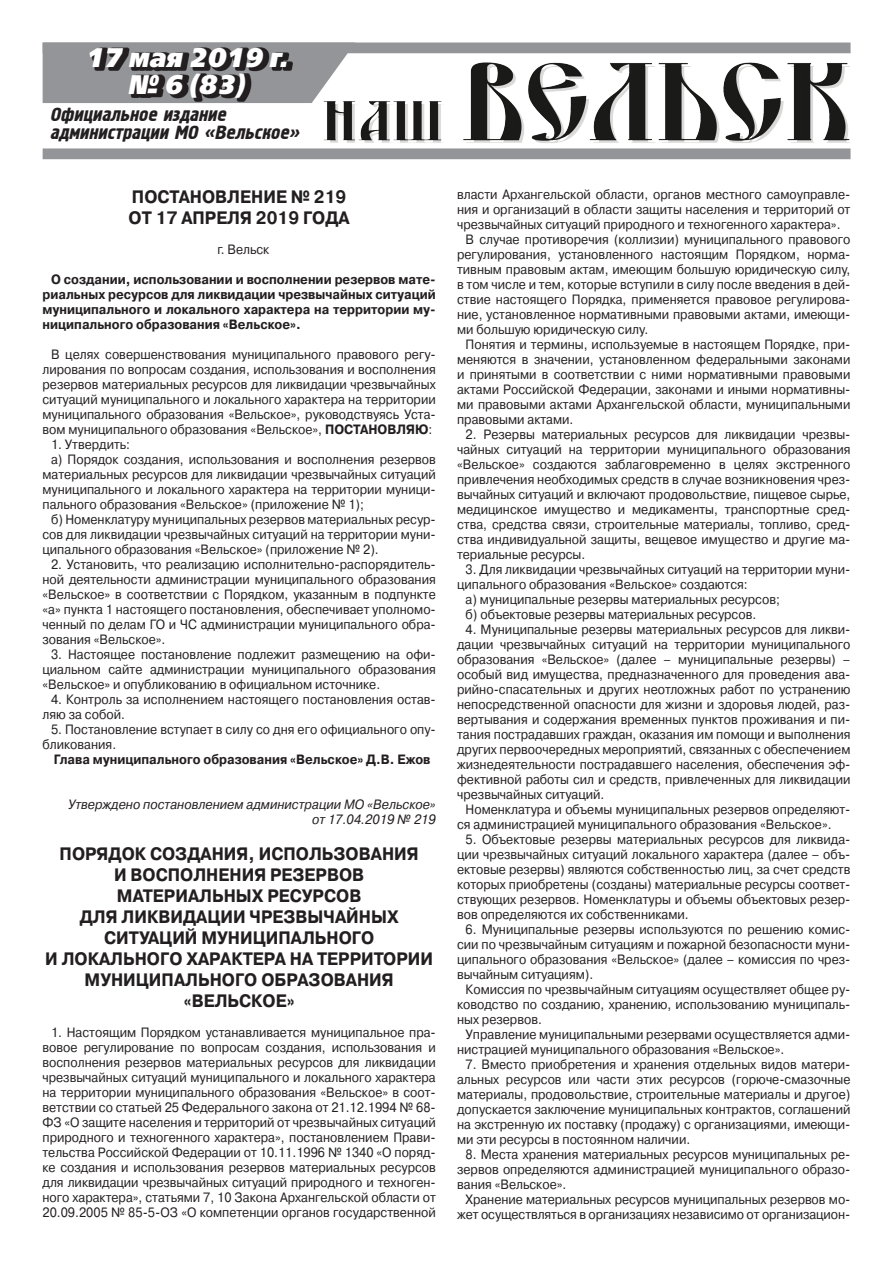
<style>
.page{position:relative;width:893px;height:1263px;background:#fff}
.page>*{position:absolute;margin:0;border:0;box-sizing:border-box;transform-origin:0 0}
.t1{font:italic 26.85px/26.8px "Free Set Black C";letter-spacing:.01em;color:#fff;text-align:center;scale:.92 1}
.t2{font:italic 18.9px/18.9px "Hermes";color:#231f20;scale:1.07 1}
.t3{font:700 18px/21px "Pragmatica C";color:#231f20;scale:.92 1}
.t4{font:13.5px/15px "Pragmatica C";color:#231f20;text-align:justify;scale:.92 1}
.t5{font:700 13.5px/15px "Pragmatica C";color:#231f20;text-align:justify;scale:.92 1}
.t6{font:italic 13.5px/15px "Pragmatica C";color:#231f20;text-align:right;scale:.92 1}
.s1{font-weight:700}
</style>
<div class="page">
<img style="left:324px;top:62px;width:525px;height:81px">
<div style="left:43px;top:148px;width:808px;height:11px;background:#939598"></div>
<div style="left:43px;top:43px;width:808px;height:10px;background:#939598"></div>
<svg style="left:43px;top:47px;width:312px;height:56px"></svg>
<svg style="left:91px;top:48px;width:202px;height:54px;background:#585759"></svg>
<h1 class="t1" style="left:85px;top:46px;width:221px">17 мая 2019 г. № 6 (83)</h1>
<h2 class="t2" style="left:50px;top:105px;width:239px">Официальное издание администрации МО «Вельское»</h2>
<h3 class="t3" style="left:129px;top:186px;width:241px">ПОСТАНОВЛЕНИЕ № 219 от 17 ап реля 2019 года</h3>
<p class="t4" style="left:217px;top:242px;width:58px">г. Вельск</p>
<p class="t5" style="left:43px;top:272px;width:429px;text-indent:9px">О создании, использовании и восполнении резервов мате&shy;риальных ресурсов для ликвидации чрезвычайных ситуаций муниципального и локального характера на территории му&shy;ниципального образования «Вельское».</p>
<p class="t4" style="left:43px;top:347px;width:429px;text-indent:9px">В целях совершенствования муниципального правового регу&shy;лирования по вопросам создания, использования и восполнения резервов материальных ресурсов для ликвидации чрезвычайных ситуаций муниципального и локального характера на территории муниципального образования «Вельское», руководствуясь Уста&shy;вом муниципального образования «Вельское», <span class="s1">ПОСТАНОВЛЯЮ</span>:</p>
<p class="t4" style="left:51px;top:437px;width:88px">1. Утвердить:</p>
<p class="t4" style="left:51px;top:452px;width:420px">а) Порядок создания, использования и восполнения резервов</p>
<p class="t4" style="left:43px;top:467px;width:429px">материальных ресурсов для ликвидации чрезвычайных ситуаций</p>
<p class="t4" style="left:43px;top:482px;width:429px">муниципального и локального характера на территории муници-</p>
<p class="t4" style="left:43px;top:497px;width:351px">пального образования «Вельское» (приложение № 1);</p>
<p class="t4" style="left:51px;top:512px;width:420px">б) Номенклатуру муниципальных резервов материальных ресур-</p>
<p class="t4" style="left:43px;top:527px;width:429px">сов для ликвидации чрезвычайных ситуаций на территории муни-</p>
<p class="t4" style="left:43px;top:542px;width:367px">ципального образования «Вельское» (приложение № 2).</p>
<p class="t4" style="left:43px;top:557px;width:429px;text-indent:9px">2. Установить, что реализацию исполнительно-распорядитель&shy;ной деятельности администрации муниципального образования «Вельское» в соответствии с Порядком, указанным в подпункте «а» пункта 1 настоящего постановления, обеспечивает уполномо&shy;ченный по делам ГО и ЧС администрации муниципального обра&shy;зования «Вельское».</p>
<p class="t4" style="left:43px;top:647px;width:429px;text-indent:9px">3. Настоящее постановление подлежит размещению на офи&shy;циальном сайте администрации муниципального образования «Вельское» и опубликованию в официальном источнике.</p>
<p class="t4" style="left:43px;top:692px;width:429px;text-indent:9px">4. Контроль за исполнением настоящего постановления остав&shy;ляю за собой.</p>
<p class="t4" style="left:43px;top:722px;width:429px;text-indent:9px">5. Постановление вступает в силу со дня его официального опу&shy;бликования.</p>
<p class="t5" style="left:54px;top:752px;width:411px">Глава муниципального образования «Вельское» Д.В. Ежов</p>
<p class="t6" style="left:68px;top:797px;width:401px">Утверждено постановлением администрации МО «Вельское» от 17.04.2019 № 219</p>
<h3 class="t3" style="left:60px;top:843px;width:42px">ПОРЯД</h3>
<h3 class="t3" style="left:122px;top:843px;width:322px">ОК СОЗДАНИЯ, ИСПОЛЬЗОВАНИЯ</h3>
<h3 class="t3" style="left:114px;top:864px;width:274px">И ВОСПОЛНЕНИЯ РЕЗЕРВОВ</h3>
<h3 class="t3" style="left:117px;top:885px;width:267px">МАТЕРИАЛЬНЫХ РЕСУРСОВ</h3>
<h3 class="t3" style="left:80px;top:906px;width:348px">ДЛЯ ЛИКВИДАЦИИ ЧРЕЗВЫЧАЙНЫХ</h3>
<h3 class="t3" style="left:104px;top:927px;width:295px">СИТУАЦИЙ МУНИЦИПАЛЬНОГО</h3>
<h3 class="t3" style="left:45px;top:948px;width:423px">И ЛОКАЛЬНОГО ХАРАКТЕРА НА ТЕРРИТОРИИ</h3>
<h3 class="t3" style="left:85px;top:969px;width:335px">МУНИЦИПАЛЬНОГО ОБРАЗОВАНИЯ</h3>
<h3 class="t3" style="left:184px;top:990px;width:122px">«ВЕЛЬСКОЕ»</h3>
<p class="t4" style="left:43px;top:1025px;width:429px;text-indent:9px">1. Настоящим Порядком устанавливается муниципальное пра&shy;вовое регулирование по вопросам создания, использования и восполнения резервов материальных ресурсов для ликвидации чрезвычайных ситуаций муниципального и локального характера на территории муниципального образования «Вельское» в соот&shy;ветствии со статьей 25 Федерального закона от 21.12.1994 № 68- ФЗ «О защите населения и территорий от чрезвычайных ситуаций природного и техногенного характера», постановлением Прави&shy;тельства Российской Федерации от 10.11.1996 № 1340 «О поряд&shy;ке создания и использования резервов материальных ресурсов для ликвидации чрезвычайных ситуаций природного и техноген&shy;ного характера», статьями 7, 10 Закона Архангельской области от 20.09.2005 № 85-5-ОЗ «О компетенции органов государственной</p>
<p class="t4" style="left:457px;top:187px;width:429px">власти Архангельской области, органов местного самоуправле-</p>
<p class="t4" style="left:457px;top:202px;width:429px">ния и организаций в области защиты населения и территорий от</p>
<p class="t4" style="left:457px;top:217px;width:418px">чрезвычайных ситуаций природного и техногенного характера».</p>
<p class="t4" style="left:466px;top:232px;width:420px">В случае противоречия (коллизии) муниципального правового</p>
<p class="t4" style="left:457px;top:247px;width:429px">регулирования, установленного настоящим Порядком, норма-</p>
<p class="t4" style="left:457px;top:262px;width:429px">тивным правовым актам, имеющим большую юридическую силу,</p>
<p class="t4" style="left:457px;top:277px;width:429px">в том числе и тем, которые вступили в силу после введения в дей-</p>
<p class="t4" style="left:457px;top:292px;width:429px">ствие настоящего Порядка, применяется правовое регулирова-</p>
<p class="t4" style="left:457px;top:307px;width:429px">ние, установленное нормативными правовыми актами, имеющи-</p>
<p class="t4" style="left:457px;top:322px;width:209px">ми большую юридическую силу.</p>
<p class="t4" style="left:466px;top:337px;width:420px">Понятия и термины, используемые в настоящем Порядке, при-</p>
<p class="t4" style="left:457px;top:352px;width:429px">меняются в значении, установленном федеральными законами</p>
<p class="t4" style="left:457px;top:367px;width:429px">и принятыми в соответствии с ними нормативными правовыми</p>
<p class="t4" style="left:457px;top:382px;width:429px">актами Российской Федерации, законами и иными нормативны-</p>
<p class="t4" style="left:457px;top:397px;width:429px">ми правовыми актами Архангельской области, муниципальными</p>
<p class="t4" style="left:457px;top:412px;width:128px">правовыми актами.</p>
<p class="t4" style="left:457px;top:427px;width:429px;text-indent:9px">2. Резервы материальных ресурсов для ликвидации чрезвы&shy;чайных ситуаций на территории муниципального образования «Вельское» создаются заблаговременно в целях экстренного привлечения необходимых средств в случае возникновения чрез&shy;вычайных ситуаций и включают продовольствие, пищевое сырье, медицинское имущество и медикаменты, транспортные сред&shy;ства, средства связи, строительные материалы, топливо, сред&shy;ства индивидуальной защиты, вещевое имущество и другие ма&shy;териальные ресурсы.</p>
<p class="t4" style="left:466px;top:562px;width:420px">3. Для ликвидации чрезвычайных ситуаций на территории муни-</p>
<p class="t4" style="left:457px;top:577px;width:317px">ципального образования «Вельское» создаются:</p>
<p class="t4" style="left:466px;top:592px;width:343px">а) муниципальные резервы материальных ресурсов;</p>
<p class="t4" style="left:466px;top:607px;width:317px">б) объектовые резервы материальных ресурсов.</p>
<p class="t4" style="left:457px;top:622px;width:429px;text-indent:9px">4. Муниципальные резервы материальных ресурсов для ликви&shy;дации чрезвычайных ситуаций на территории муниципального образования «Вельское» (далее – муниципальные резервы) – особый вид имущества, предназначенного для проведения ава&shy;рийно-спасательных и других неотложных работ по устранению непосредственной опасности для жизни и здоровья людей, раз&shy;вертывания и содержания временных пунктов проживания и пи&shy;тания пострадавших граждан, оказания им помощи и выполнения других первоочередных мероприятий, связанных с обеспечением жизнедеятельности пострадавшего населения, обеспечения эф&shy;фективной работы сил и средств, привлеченных для ликвидации чрезвычайных ситуаций.</p>
<p class="t4" style="left:457px;top:802px;width:429px;text-indent:9px">Номенклатура и объемы муниципальных резервов определяют&shy;ся администрацией муниципального образования «Вельское».</p>
<p class="t4" style="left:457px;top:832px;width:429px;text-indent:9px">5. Объектовые резервы материальных ресурсов для ликвида&shy;ции чрезвычайных ситуаций локального характера (далее – объ&shy;ектовые резервы) являются собственностью лиц, за счет средств которых приобретены (созданы) материальные ресурсы соответ&shy;ствующих резервов. Номенклатуры и объемы объектовых резер&shy;вов определяются их собственниками.</p>
<p class="t4" style="left:457px;top:922px;width:429px;text-indent:9px">6. Муниципальные резервы используются по решению комис&shy;сии по чрезвычайным ситуациям и пожарной безопасности муни&shy;ципального образования «Вельское» (далее – комиссия по чрез&shy;вычайным ситуациям).</p>
<p class="t4" style="left:457px;top:982px;width:429px;text-indent:9px">Комиссия по чрезвычайным ситуациям осуществляет общее ру&shy;ководство по созданию, хранению, использованию муниципаль&shy;ных резервов.</p>
<p class="t4" style="left:457px;top:1027px;width:429px;text-indent:9px">Управление муниципальными резервами осуществляется адми&shy;нистрацией муниципального образования «Вельское».</p>
<p class="t4" style="left:457px;top:1057px;width:429px;text-indent:9px">7. Вместо приобретения и хранения отдельных видов матери&shy;альных ресурсов или части этих ресурсов (горюче-смазочные материалы, продовольствие, строительные материалы и другое) допускается заключение муниципальных контрактов, соглашений на экстренную их поставку (продажу) с организациями, имеющи&shy;ми эти ресурсы в постоянном наличии.</p>
<p class="t4" style="left:457px;top:1147px;width:429px;text-indent:9px">8. Места хранения материальных ресурсов муниципальных ре&shy;зервов определяются администрацией муниципального образо&shy;вания «Вельское».</p>
<p class="t4" style="left:457px;top:1192px;width:429px;text-align:right">Хранение материальных ресурсов муниципальных резервов мо&shy;жет осуществляться в организациях независимо от организацион-</p>
</div>
